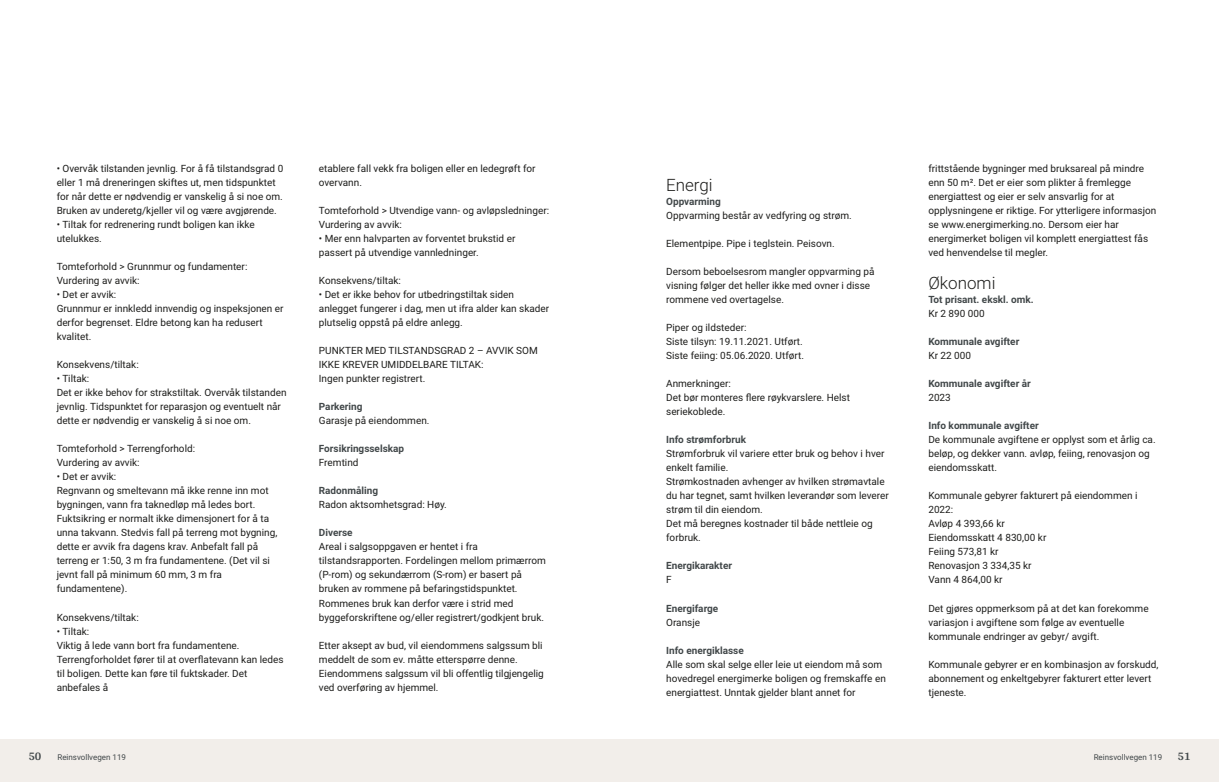
<style>
.page{position:relative;width:1219px;height:782px;background:#fff}
.page>*{position:absolute;margin:0;border:0;box-sizing:border-box;transform-origin:0 0}
.t1{font:300 17px "Roboto";color:#1d1d1b}
.t2{font:700 12px "Arya";color:#414749}
.t3{font:10px/14px "Roboto";color:#1d1d1b}
.t4{font:700 10px "Roboto";color:#414749}
.t5{font:8px "Roboto";color:#414749}
</style>
<div class="page">
<div style="left:0;top:739px;width:612px;height:42px;background:#f2eeea"></div>
<div style="left:607px;top:739px;width:612px;height:42px;background:#f2eeea"></div>
<p class="t3" style="left:57px;top:161px;width:228px">• Overvåk tilstanden jevnlig. For å få tilstandsgrad 0 eller 1 må dreneringen skiftes ut, men tidspunktet for når dette er nødvendig er vanskelig å si noe om.<br>Bruken av underetg/kjeller vil og være avgjørende.</p>
<p class="t3" style="left:57px;top:217px;width:199px">• Tiltak for redrenering rundt boligen kan ikke utelukkes.</p>
<p class="t3" style="left:57px;top:259px;width:192px">Tomteforhold &gt; Grunnmur og fundamenter:<br>Vurdering av avvik:</p>
<p class="t3" style="left:57px;top:287px;width:228px">• Det er avvik:<br>Grunnmur er innkledd innvendig og inspeksjonen er derfor begrenset. Eldre betong kan ha redusert kvalitet.</p>
<p class="t3" style="left:57px;top:357px;width:84px">Konsekvens/tiltak:</p>
<p class="t3" style="left:57px;top:371px;width:231px">• Tiltak:<br>Det er ikke behov for strakstiltak. Overvåk tilstanden jevnlig. Tidspunktet for reparasjon og eventuelt når dette er nødvendig er vanskelig å si noe om.</p>
<p class="t3" style="left:57px;top:441px;width:140px">Tomteforhold &gt; Terrengforhold:<br>Vurdering av avvik:</p>
<p class="t3" style="left:57px;top:469px;width:222px">• Det er avvik:<br>Regnvann og smeltevann må ikke renne inn mot bygningen, vann fra taknedløp må ledes bort.<br>Fuktsikring er normalt ikke dimensjonert for å ta unna takvann. Stedvis fall på terreng mot bygning, dette er avvik fra dagens krav. Anbefalt fall på terreng er 1:50, 3 m fra fundamentene. (Det vil si jevnt fall på minimum 60 mm, 3 m fra fundamentene).</p>
<p class="t3" style="left:57px;top:609px;width:84px">Konsekvens/tiltak:</p>
<p class="t3" style="left:57px;top:623px;width:228px">• Tiltak:<br>Viktig å lede vann bort fra fundamentene.<br>Terrengforholdet fører til at overflatevann kan ledes til boligen. Dette kan føre til fuktskader. Det anbefales å</p>
<p class="t2" style="left:28px;top:749px;width:15px">50</p>
<p class="t5" style="left:57px;top:751px;width:70px">Reinsvollvegen 119</p>
<p class="t3" style="left:319px;top:161px;width:218px">etablere fall vekk fra boligen eller en ledegrøft for overvann.</p>
<p class="t3" style="left:319px;top:203px;width:232px">Tomteforhold &gt; Utvendige vann‑ og avløpsledninger:<br>Vurdering av avvik:</p>
<p class="t3" style="left:319px;top:231px;width:198px">• Mer enn halvparten av forventet brukstid er passert på utvendige vannledninger.</p>
<p class="t3" style="left:319px;top:273px;width:84px">Konsekvens/tiltak:</p>
<p class="t3" style="left:319px;top:287px;width:232px">• Det er ikke behov for utbedringstiltak siden anlegget fungerer i dag, men ut ifra alder kan skader plutselig oppstå på eldre anlegg.</p>
<p class="t3" style="left:319px;top:343px;width:220px">PUNKTER MED TILSTANDSGRAD 2 – AVVIK SOM<br>IKKE KREVER UMIDDELBARE TILTAK:<br>Ingen punkter registrert.</p>
<p class="t4" style="left:319px;top:399px;width:45px">Parkering</p>
<p class="t3" style="left:319px;top:413px;width:112px">Garasje på eiendommen.</p>
<p class="t4" style="left:319px;top:441px;width:87px">Forsikringsselskap</p>
<p class="t3" style="left:319px;top:455px;width:41px">Fremtind</p>
<p class="t4" style="left:319px;top:483px;width:61px">Radonmåling</p>
<p class="t3" style="left:319px;top:497px;width:129px">Radon aktsomhetsgrad: Høy.</p>
<p class="t4" style="left:319px;top:525px;width:35px">Diverse</p>
<p class="t3" style="left:319px;top:539px;width:228px">Areal i salgsoppgaven er hentet i fra tilstandsrapporten. Fordelingen mellom primærrom (P‑rom) og sekundærrom (S‑rom) er basert på bruken av rommene på befaringstidspunktet.<br>Rommenes bruk kan derfor være i strid med byggeforskriftene og/eller registrert/godkjent bruk.</p>
<p class="t3" style="left:319px;top:637px;width:226px">Etter aksept av bud, vil eiendommens salgssum bli meddelt de som ev. måtte etterspørre denne.<br>Eiendommens salgssum vil bli offentlig tilgjengelig ved overføring av hjemmel.</p>
<h1 class="t1" style="left:666px;top:173px;width:48px">Energi</h1>
<p class="t4" style="left:666px;top:194px;width:56px">Oppvarming</p>
<p class="t3" style="left:666px;top:208px;width:187px">Oppvarming består av vedfyring og strøm.</p>
<p class="t3" style="left:666px;top:236px;width:170px">Elementpipe. Pipe i teglstein. Peisovn.</p>
<p class="t3" style="left:666px;top:264px;width:210px">Dersom beboelsesrom mangler oppvarming på visning følger det heller ikke med ovner i disse rommene ved overtagelse.</p>
<p class="t3" style="left:666px;top:320px;width:139px">Piper og ildsteder:<br>Siste tilsyn: 19.11.2021. Utført.<br>Siste feiing: 05.06.2020. Utført.</p>
<p class="t3" style="left:666px;top:376px;width:185px">Anmerkninger:<br>Det bør monteres flere røykvarslere. Helst seriekoblede.</p>
<p class="t4" style="left:666px;top:432px;width:81px">Info strømforbruk</p>
<p class="t3" style="left:666px;top:446px;width:224px">Strømforbruk vil variere etter bruk og behov i hver enkelt familie.<br>Strømkostnaden avhenger av hvilken strømavtale du har tegnet, samt hvilken leverandør som leverer strøm til din eiendom.<br>Det må beregnes kostnader til både nettleie og forbruk.</p>
<p class="t4" style="left:666px;top:558px;width:67px">Energikarakter</p>
<p class="t3" style="left:666px;top:572px;width:7px">F</p>
<p class="t4" style="left:666px;top:600px;width:54px">Energifarge</p>
<p class="t3" style="left:666px;top:614px;width:35px">Oransje</p>
<p class="t4" style="left:666px;top:642px;width:79px">Info energiklasse</p>
<p class="t3" style="left:666px;top:656px;width:221px">Alle som skal selge eller leie ut eiendom må som hovedregel energimerke boligen og fremskaffe en energiattest. Unntak gjelder blant annet for</p>
<p class="t3" style="left:928px;top:161px;width:229px">frittstående bygninger med bruksareal på mindre enn 50 m². Det er eier som plikter å fremlegge energiattest og eier er selv ansvarlig for at opplysningene er riktige. For ytterligere informasjon se www.energimerking.no. Dersom eier har energimerket boligen vil komplett energiattest fås ved henvendelse til megler.</p>
<h1 class="t1" style="left:928px;top:271px;width:69px">Økonomi</h1>
<p class="t4" style="left:928px;top:292px;width:107px">Tot prisant. ekskl. omk.</p>
<p class="t3" style="left:928px;top:306px;width:58px">Kr 2 890 000</p>
<p class="t4" style="left:928px;top:334px;width:92px">Kommunale avgifter</p>
<p class="t3" style="left:928px;top:348px;width:44px">Kr 22 000</p>
<p class="t4" style="left:928px;top:376px;width:104px">Kommunale avgifter år</p>
<p class="t3" style="left:928px;top:390px;width:24px">2023</p>
<p class="t4" style="left:928px;top:418px;width:112px">Info kommunale avgifter</p>
<p class="t3" style="left:928px;top:432px;width:229px">De kommunale avgiftene er opplyst som et årlig ca. beløp, og dekker vann. avløp, feiing, renovasjon og eiendomsskatt.</p>
<p class="t3" style="left:928px;top:488px;width:211px">Kommunale gebyrer fakturert på eiendommen i<br>2022:<br>Avløp 4 393,66 kr<br>Eiendomsskatt 4 830,00 kr<br>Feiing 573,81 kr<br>Renovasjon 3 334,35 kr<br>Vann 4 864,00 kr</p>
<p class="t3" style="left:928px;top:600px;width:222px">Det gjøres oppmerksom på at det kan forekomme variasjon i avgiftene som følge av eventuelle kommunale endringer av gebyr/ avgift.</p>
<p class="t3" style="left:928px;top:656px;width:232px">Kommunale gebyrer er en kombinasjon av forskudd, abonnement og enkeltgebyrer fakturert etter levert tjeneste.</p>
<p class="t5" style="left:1094px;top:751px;width:70px">Reinsvollvegen 119</p>
<p class="t2" style="left:1177px;top:749px;width:15px">51</p>
</div>
